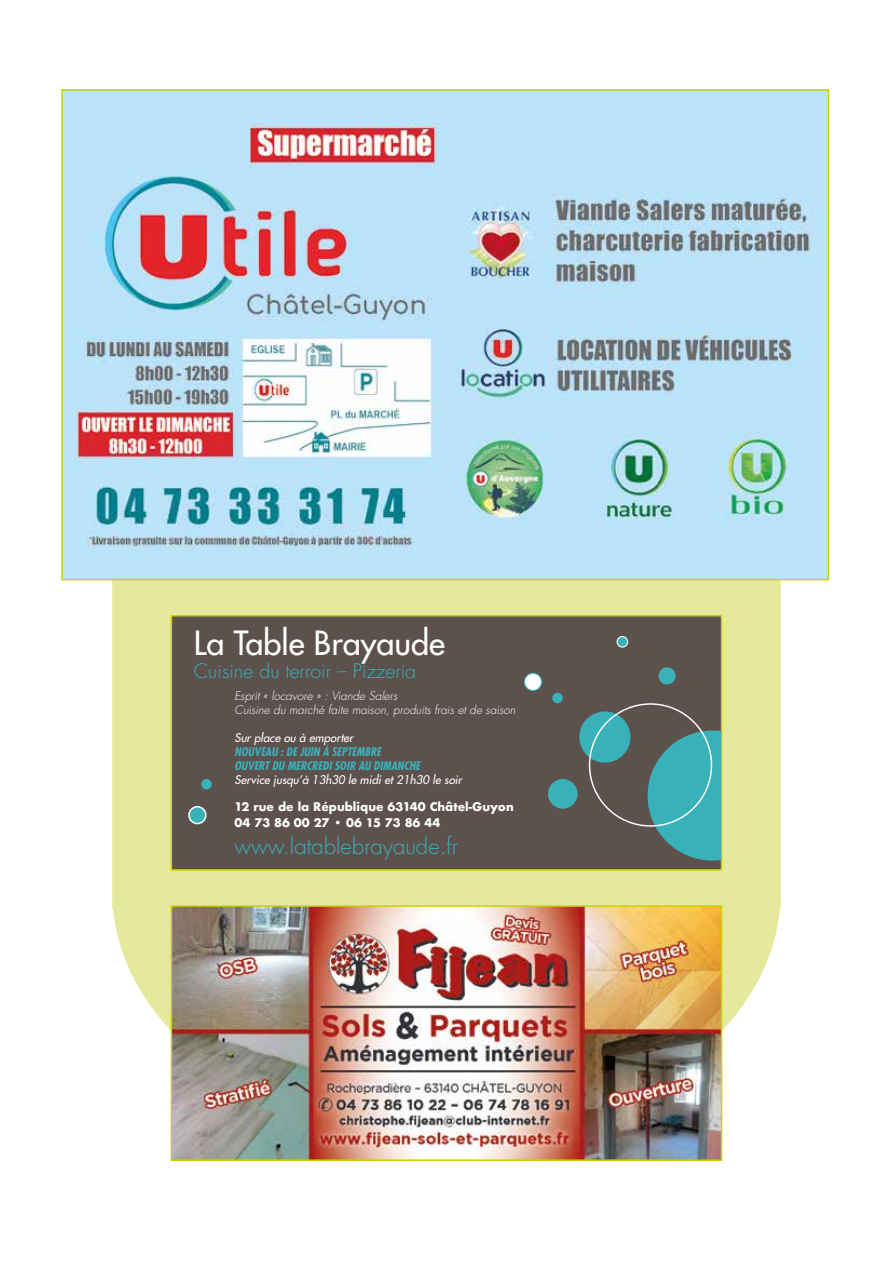
<style>
.page{position:relative;width:893px;height:1263px;background:#fff}
.page>*{position:absolute;margin:0;border:0;box-sizing:border-box;transform-origin:0 0}
.t1{font:32.55px "Futura";color:#fff}
.t2{font:300 22.2px "Futura";color:#39b1b9}
.t3{font:300 19.5px "Futura";color:#39b1b9}
.t4{font:italic 300 11.55px/14px "Futura";color:#fff}
.t5{font:italic 11.55px "Futura";color:#fff}
.t6{font:700 11.55px/15.8px "Futura";color:#fff}
.t7{font:italic 700 condensed 11.55px/14px "Futura";color:#39b1b9}
</style>
<div class="page">
<svg style="left:112px;top:580px;width:669px;height:557px;fill:#e5e99b"></svg>
<div style="left:171px;top:615px;width:551px;height:256px;background:#5d514d;border:2px solid #c8d300"></div>
<img style="left:64px;top:92px;width:762px;height:485px">
<div style="left:524px;top:673px;width:18px;height:17px;background:#fff;border-radius:50%"></div>
<div style="left:524px;top:673px;width:18px;height:18px;border:1px solid #39b1b9;border-radius:50%"></div>
<div style="left:548px;top:779px;width:30px;height:30px;background:#39b1b9;border-radius:50%"></div>
<div style="left:658px;top:667px;width:18px;height:17px;background:#39b1b9;border-radius:50%"></div>
<div style="left:189px;top:807px;width:17px;height:16px;background:#39b1b9;border-radius:50%"></div>
<div style="left:188px;top:806px;width:19px;height:18px;border:2px solid #fff;border-radius:50%"></div>
<div style="left:617px;top:636px;width:11px;height:11px;background:#39b1b9;border-radius:50%"></div>
<div style="left:617px;top:636px;width:11px;height:12px;border:1px solid #fff;border-radius:50%"></div>
<div style="left:552px;top:693px;width:11px;height:10px;background:#39b1b9;border-radius:50%"></div>
<div style="left:201px;top:779px;width:11px;height:10px;background:#39b1b9;border-radius:50%"></div>
<div style="left:579px;top:711px;width:51px;height:52px;background:#39b1b9;border-radius:50%"></div>
<svg style="left:648px;top:730px;width:73px;height:131px"></svg>
<img style="left:174px;top:908px;width:545px;height:250px">
<div style="left:171px;top:905px;width:551px;height:256px;border:2px solid #c8d300"></div>
<h1 class="t1" style="left:194px;top:621px;width:253px">La Table Brayaude</h1>
<h3 class="t3" style="left:194px;top:659px;width:224px">Cuisine du terroir – Pizzeria</h3>
<p class="t4" style="left:234px;top:689px;width:283px">Esprit « locavore » : Viande Salers<br>Cuisine du marché faite maison, produits frais et de saison</p>
<p class="t5" style="left:234px;top:730px;width:120px">Sur place ou à emporter</p>
<p class="t7" style="left:234px;top:744px;width:187px">NOUVEAU : DE JUIN À SEPTEMBRE<br>OUVERT DU MERCREDI SOIR AU DIMANCHE</p>
<p class="t5" style="left:234px;top:772px;width:229px">Service jusqu’à 13h30 le midi et 21h30 le soir</p>
<p class="t6" style="left:234px;top:799px;width:281px">12 rue de la République 63140 Châtel-Guyon<br>04 73 86 00 27 • 06 15 73 86 44</p>
<h2 class="t2" style="left:234px;top:832px;width:225px">www.latablebrayaude.fr</h2>
</div>
